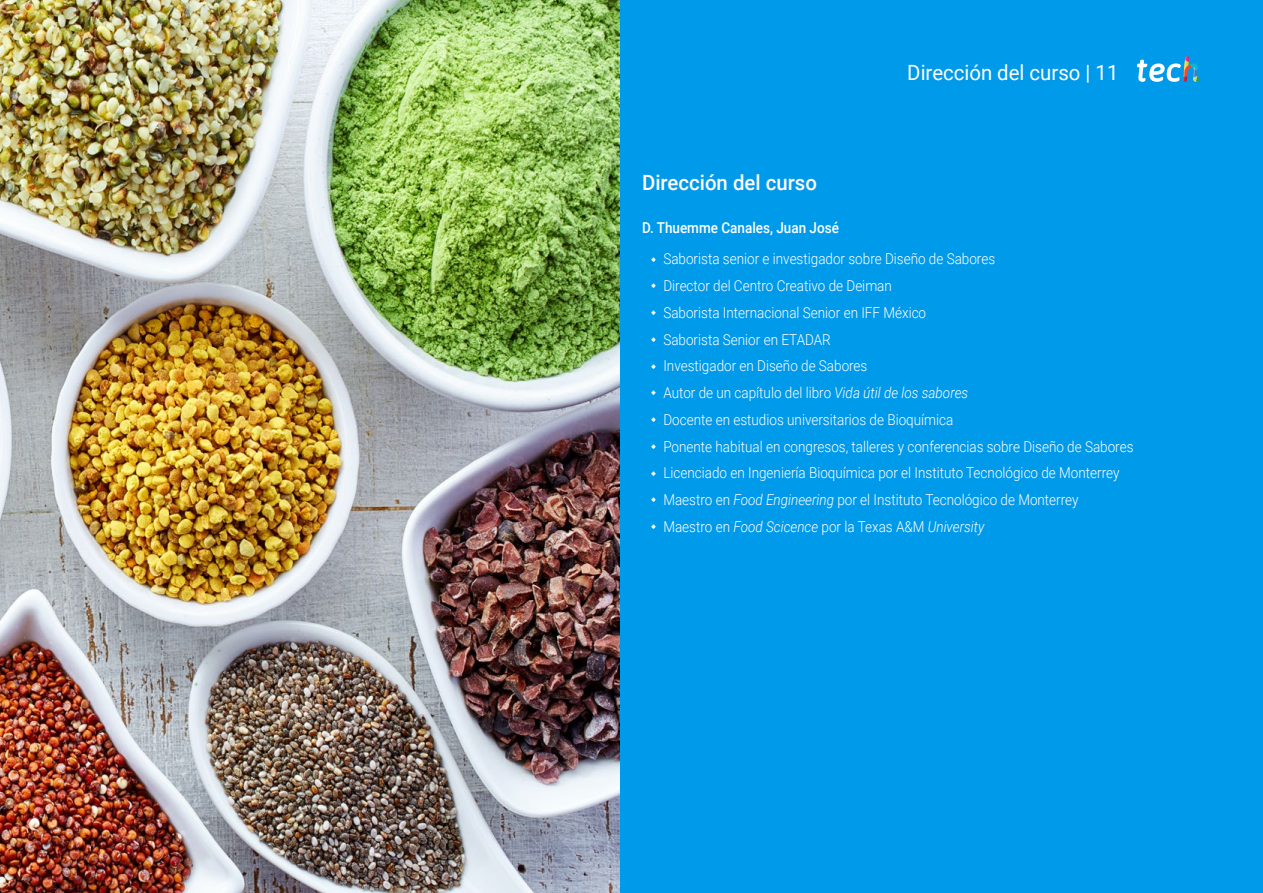
<style>
.page{position:relative;width:1263px;height:893px;background:#fff}
.page>*{position:absolute;margin:0;border:0;box-sizing:border-box;transform-origin:0 0}
.t1{font:21px "Roboto";color:#fff}
.t2{font:500 21px "Roboto";color:#fffbff}
.t3{font:300 15px/26.7px "Roboto";color:#fff;scale:.9 1}
.t4{font:500 15px "Roboto";color:#fff;scale:.9 1}
.s1{font-style:italic}
</style>
<div class="page">
<img style="left:0;top:0;width:621px;height:893px">
<div style="left:621px;top:0;width:642px;height:893px;background:#009aeb"></div>
<svg style="left:1137px;top:56px;width:62px;height:26px"></svg>
<h1 class="t2" style="left:642px;top:168px;width:176px">Dirección del curso</h1>
<h1 class="t1" style="left:907px;top:57px;width:213px">Dirección del curso | 11</h1>
<p class="t4" style="left:642px;top:217px;width:220px">D. Thuemme Canales, Juan José</p>
<p class="t3" style="left:663px;top:245px;width:524px">Saborista senior e investigador sobre Diseño de Sabores<br>Director del Centro Creativo de Deiman<br>Saborista Internacional Senior en IFF México<br>Saborista Senior en ETADAR<br>Investigador en Diseño de Sabores<br>Autor de un capítulo del libro <span class="s1">Vida útil de los sabores<br></span>Docente en estudios universitarios de Bioquímica<br>Ponente habitual en congresos, talleres y conferencias sobre Diseño de Sabores Licenciado en Ingeniería Bioquímica por el Instituto Tecnológico de Monterrey Maestro en <span class="s1">Food Engineering</span> por el Instituto Tecnológico de Monterrey<br>Maestro en <span class="s1">Food Scicence</span> por la Texas A&amp;M <span class="s1">University</span></p>
</div>
